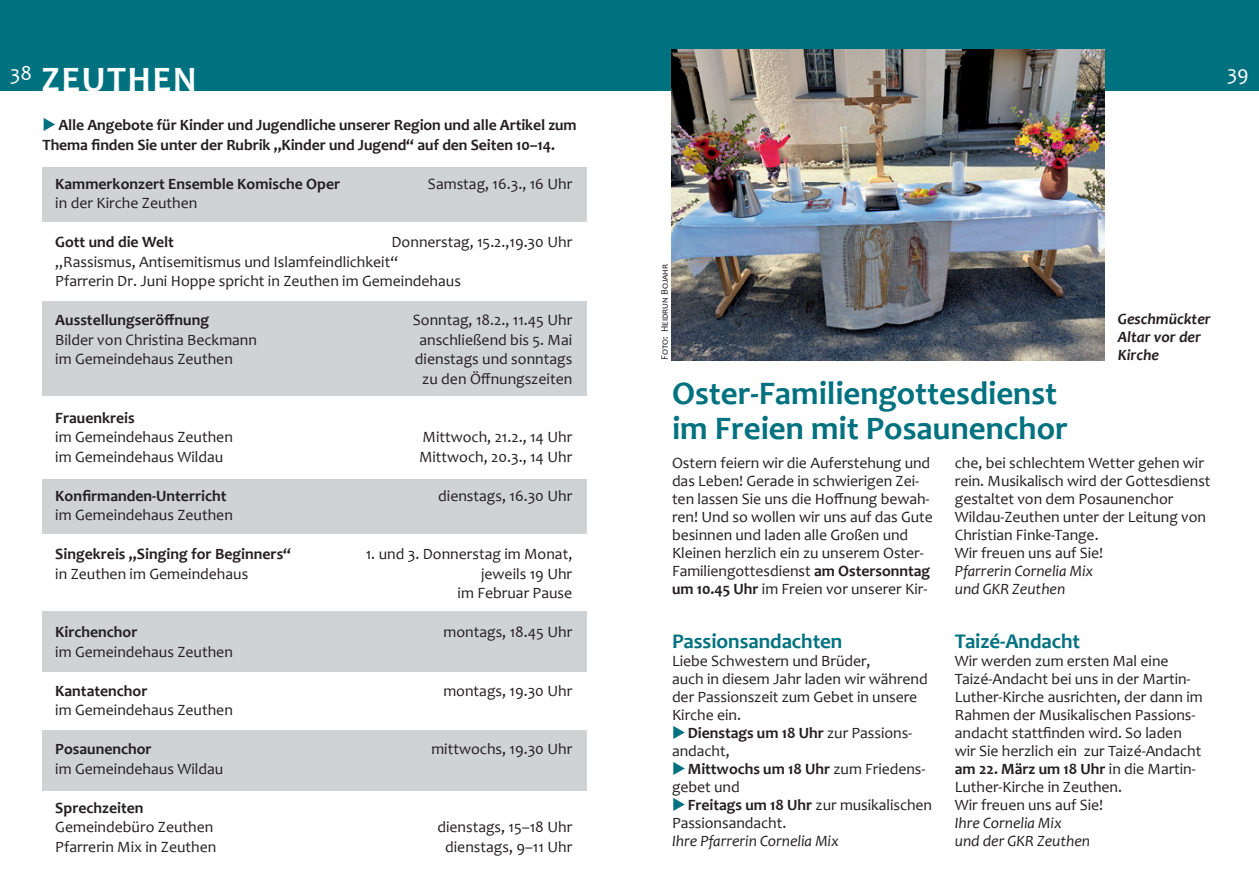
<style>
.page{position:relative;width:1259px;height:893px;background:#fff}
.page>*{position:absolute;margin:0;border:0;box-sizing:border-box;transform-origin:0 0}
.t1{font:700 36px "Candara";letter-spacing:.04em;color:#fff}
.t2{font:700 33px/34.5px "Candara";color:#00717f}
.t3{font:700 21px "Candara";letter-spacing:-.005em;color:#00717f}
.t4{font:21px "Candara";color:#fff}
.t5{font:15.75px/18px "Candara";letter-spacing:-.005em;color:#231f20}
.t6{font:700 15.75px/19.5px "Candara";color:#231f20}
.t7{font:italic 15.75px/18px "Candara";letter-spacing:-.005em;color:#231f20}
.t8{font:italic 700 15.75px/18px "Candara";color:#231f20}
.t9{font:9.9px "Candara";color:#231f20}
.s1{color:#00717f}
.s2{font-weight:700}
</style>
<div class="page">
<div style="left:0;top:0;width:1259px;height:90px;background:#00717f"></div>
<div style="left:43px;top:167px;width:544px;height:55px;background:#d1d2d4"></div>
<div style="left:43px;top:302px;width:544px;height:94px;background:#d1d2d4"></div>
<div style="left:43px;top:479px;width:544px;height:55px;background:#d1d2d4"></div>
<div style="left:43px;top:611px;width:544px;height:60px;background:#d1d2d4"></div>
<div style="left:43px;top:731px;width:544px;height:60px;background:#d1d2d4"></div>
<img style="left:671px;top:50px;width:433px;height:310px">
<h1 class="t1" style="left:10px;top:57px;width:188px"><sup>38</sup> ZEUTHEN</h1>
<h3 class="t4" style="left:1227px;top:60px;width:23px">39</h3>
<p class="t6" style="left:43px;top:115px;width:536px"><span class="s1">◆</span>Alle Angebote für Kinder und Jugendliche unserer Region und alle Artikel zum<br>Thema finden Sie unter der Rubrik „Kinder und Jugend“ auf den Seiten 10–14.</p>
<p class="t6" style="left:55px;top:174px;width:286px">Kammerkonzert Ensemble Komische Oper</p>
<p class="t5" style="left:428px;top:174px;width:146px">Samstag, 16.3., 16 Uhr</p>
<p class="t5" style="left:55px;top:194px;width:144px">in der Kirche Zeuthen</p>
<p class="t6" style="left:55px;top:232px;width:120px">Gott und die Welt</p>
<p class="t5" style="left:55px;top:232px;width:518px;line-height:19.5px;text-indent:336px">Donnerstag, 15.2.,19.30 Uhr „Rassismus, Antisemitismus und Islamfeindlichkeit“<br>Pfarrerin Dr. Juni Hoppe spricht in Zeuthen im Gemeindehaus</p>
<p class="t6" style="left:55px;top:310px;width:155px">Ausstellungseröffnung</p>
<p class="t5" style="left:413px;top:311px;width:161px">Sonntag, 18.2., 11.45 Uhr</p>
<p class="t5" style="left:55px;top:330px;width:203px">Bilder von Christina Beckmann</p>
<p class="t5" style="left:419px;top:330px;width:154px">anschließend bis 5. Mai</p>
<p class="t5" style="left:55px;top:350px;width:179px">im Gemeindehaus Zeuthen</p>
<p class="t5" style="left:415px;top:349px;width:159px;line-height:19.5px;text-align:center">dienstags und sonntags zu den Öffnungszeiten</p>
<p class="t6" style="left:55px;top:408px;width:81px">Frauenkreis</p>
<p class="t5" style="left:55px;top:428px;width:179px">im Gemeindehaus Zeuthen</p>
<p class="t5" style="left:422px;top:428px;width:151px">Mittwoch, 21.2., 14 Uhr</p>
<p class="t5" style="left:55px;top:447px;width:169px">im Gemeindehaus Wildau</p>
<p class="t5" style="left:419px;top:447px;width:155px">Mittwoch, 20.3., 14 Uhr</p>
<p class="t6" style="left:55px;top:486px;width:173px">Konfirmanden-Unterricht</p>
<p class="t5" style="left:438px;top:486px;width:135px">dienstags, 16.30 Uhr</p>
<p class="t5" style="left:55px;top:506px;width:179px">im Gemeindehaus Zeuthen</p>
<p class="t6" style="left:55px;top:544px;width:237px">Singekreis „Singing for Beginners“</p>
<p class="t5" style="left:366px;top:545px;width:208px">1. und 3. Donnerstag im Monat,</p>
<p class="t5" style="left:55px;top:564px;width:194px">in Zeuthen im Gemeindehaus</p>
<p class="t5" style="left:457px;top:564px;width:116px;line-height:19.5px;text-align:right">jeweils 19 Uhr<br>im Februar Pause</p>
<p class="t6" style="left:55px;top:622px;width:84px">Kirchenchor</p>
<p class="t5" style="left:443px;top:623px;width:130px">montags, 18.45 Uhr</p>
<p class="t5" style="left:55px;top:642px;width:179px">im Gemeindehaus Zeuthen</p>
<p class="t6" style="left:55px;top:681px;width:94px">Kantatenchor</p>
<p class="t5" style="left:443px;top:681px;width:130px">montags, 19.30 Uhr</p>
<p class="t5" style="left:55px;top:701px;width:179px">im Gemeindehaus Zeuthen</p>
<p class="t6" style="left:55px;top:739px;width:98px">Posaunenchor</p>
<p class="t5" style="left:431px;top:740px;width:142px">mittwochs, 19.30 Uhr</p>
<p class="t5" style="left:55px;top:759px;width:169px">im Gemeindehaus Wildau</p>
<p class="t6" style="left:55px;top:798px;width:90px">Sprechzeiten</p>
<p class="t5" style="left:55px;top:818px;width:160px">Gemeindebüro Zeuthen</p>
<p class="t5" style="left:437px;top:818px;width:136px">dienstags, 15–18 Uhr</p>
<p class="t5" style="left:55px;top:837px;width:163px">Pfarrerin Mix in Zeuthen</p>
<p class="t5" style="left:445px;top:837px;width:129px">dienstags, 9–11 Uhr</p>
<p class="t9" style="left:658px;top:360px;width:97px;rotate:-90deg">Foto: Heidrun Bojahr</p>
<h2 class="t2" style="left:672px;top:376px;width:397px">Oster-Familiengottesdienst im Freien mit Posaunenchor</h2>
<p class="t8" style="left:1117px;top:310px;width:94px">Geschmückter<br>Altar vor der<br>Kirche</p>
<p class="t5" style="left:672px;top:454px;width:262px">Ostern feiern wir die Auferstehung und das Leben! Gerade in schwierigen Zei&shy;ten lassen Sie uns die Hoffnung bewah&shy;ren! Und so wollen wir uns auf das Gute besinnen und laden alle Großen und Kleinen herzlich ein zu unserem Oster-Familiengottesdienst <span class="s2">am Ostersonntag um 10.45 Uhr</span> im Freien vor unserer Kir-</p>
<p class="t5" style="left:955px;top:454px;width:257px">che, bei schlechtem Wetter gehen wir rein. Musikalisch wird der Gottesdienst gestaltet von dem Posaunenchor<br>Wildau-Zeuthen unter der Leitung von<br>Christian Finke-Tange.<br>Wir freuen uns auf Sie!</p>
<p class="t7" style="left:955px;top:562px;width:140px">Pfarrerin Cornelia Mix und GKR Zeuthen</p>
<h3 class="t3" style="left:672px;top:628px;width:172px">Passionsandachten</h3>
<p class="t5" style="left:672px;top:652px;width:257px">Liebe Schwestern und Brüder,<br>auch in diesem Jahr laden wir während der Passionszeit zum Gebet in unsere<br>Kirche ein.</p>
<p class="t5" style="left:672px;top:724px;width:241px"><span class="s1">◆</span><span class="s2">Dienstags um 18 Uhr</span> zur Passions&shy;andacht,</p>
<p class="t5" style="left:672px;top:760px;width:255px"><span class="s1">◆</span><span class="s2">Mittwochs um 18 Uhr</span> zum Friedens&shy;gebet und</p>
<p class="t5" style="left:672px;top:796px;width:262px"><span class="s1">◆</span><span class="s2">Freitags um 18 Uhr</span> zur musikalischen<br>Passionsandacht.</p>
<p class="t7" style="left:672px;top:832px;width:168px">Ihre Pfarrerin Cornelia Mix</p>
<h3 class="t3" style="left:955px;top:628px;width:127px">Taizé-Andacht</h3>
<p class="t5" style="left:955px;top:652px;width:249px">Wir werden zum ersten Mal eine Taizé-Andacht bei uns in der Martin-Luther-Kirche ausrichten, der dann im Rahmen der Musikalischen Passions&shy;andacht stattfinden wird. So laden wir Sie herzlich ein zur Taizé-Andacht <span class="s2">am 22. März um 18 Uhr</span> in die Martin-Luther-Kirche in Zeuthen.<br>Wir freuen uns auf Sie!</p>
<p class="t7" style="left:955px;top:814px;width:137px">Ihre Cornelia Mix und der GKR Zeuthen</p>
</div>
